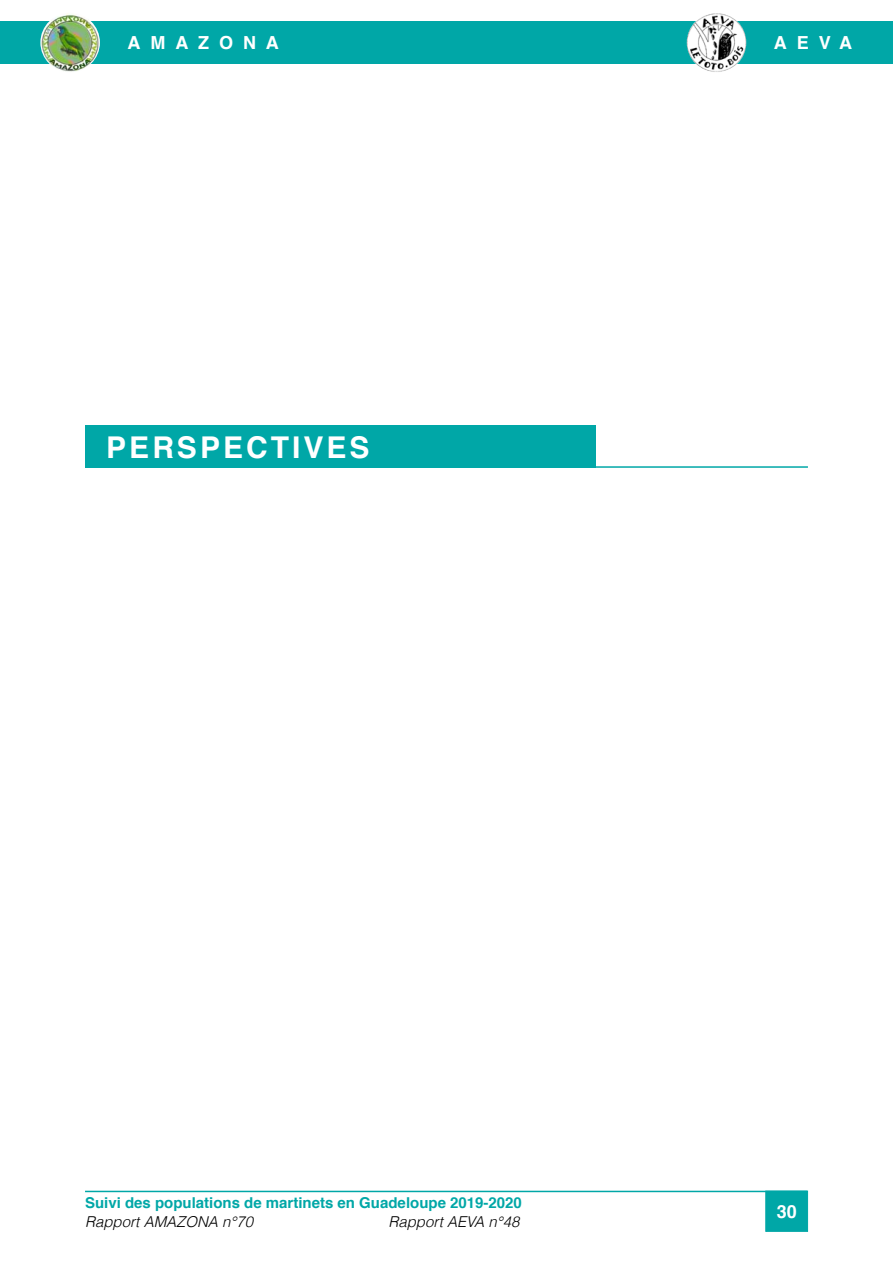
<style>
.page{position:relative;width:893px;height:1263px;background:#fff}
.page>*{position:absolute;margin:0;border:0;box-sizing:border-box;transform-origin:0 0}
.t1{font:700 30px "Helvetica";color:#fff}
.t2{font:700 18px "Helvetica";letter-spacing:.55em;color:#fff}
.t3{font:700 15px "Helvetica";color:#00a7a7}
.t4{font:italic 300 15px "Helvetica";color:#000}
</style>
<div class="page">
<div style="left:0;top:21px;width:893px;height:43px;background:#00a7a7"></div>
<img style="left:40px;top:13px;width:60px;height:59px;border-radius:30px">
<img style="left:687px;top:13px;width:59px;height:59px;border-radius:30px">
<div style="left:765px;top:1191px;width:43px;height:41px;background:#00a7a7;border:1px solid #00a7a7"></div>
<hr style="left:85px;top:1191px;width:722px;height:1px;background:#00a7a7">
<div style="left:85px;top:425px;width:510px;height:43px;background:#00a7a7"></div>
<hr style="left:85px;top:466px;width:723px;height:2px;background:#00a7a7">
<p class="t2" style="left:128px;top:28px;width:153px">AMAZONA</p>
<p class="t2" style="left:774px;top:28px;width:80px">AEVA</p>
<h1 class="t1" style="left:106px;top:423px;width:47px">Perspec</h1>
<h1 class="t1" style="left:271px;top:423px;width:41px">tives</h1>
<p class="t3" style="left:85px;top:1190px;width:438px">Suivi des populations de martinets en Guadeloupe 2019-2020</p>
<p class="t4" style="left:85px;top:1213px;width:169px">Rapport AMAZONA n°70</p>
<p class="t4" style="left:388px;top:1213px;width:133px">Rapport AEVA n°48</p>
<p class="t2" style="left:777px;top:1197px;width:22px">30</p>
</div>
